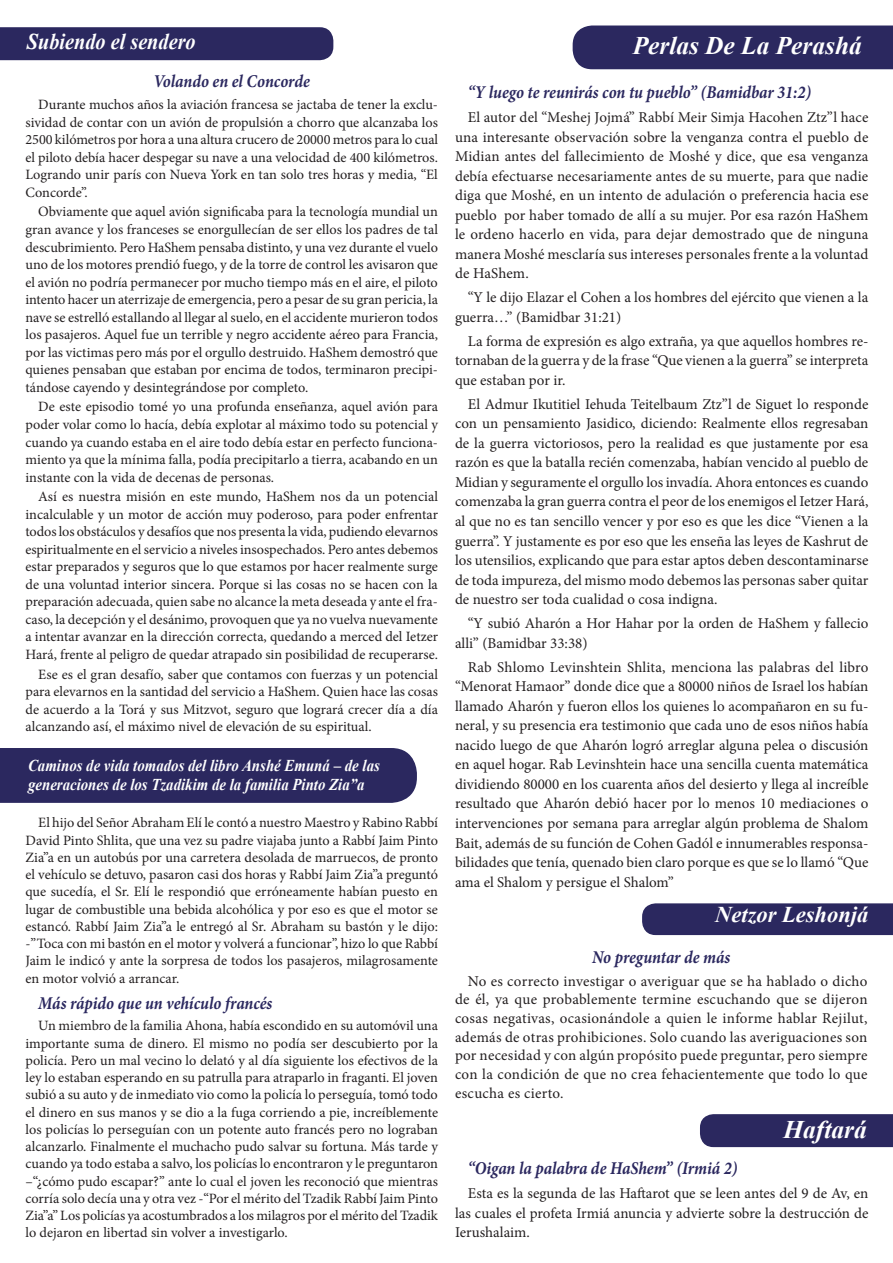
<style>
.page{position:relative;width:893px;height:1263px;background:#fff}
.page>*{position:absolute;margin:0;border:0;box-sizing:border-box;transform-origin:0 0}
.t1{font:italic 700 25.35px "Times New Roman";color:#fff}
.t2{font:italic 700 22.5px "Times New Roman";color:#fff;scale:.9 1}
.t3{font:italic 700 22.5px "Times New Roman";color:#fff}
.t4{font:italic 700 18px "Minion Pro";letter-spacing:-.005em;color:#2b285f;scale:.9 1}
.t5{font:italic 700 16.5px/19.8px "Times New Roman";color:#fff;scale:.9 1}
.t6{font:15px/19.5px "Minion Pro";color:#231f20;text-align:justify}
.t7{font:14.25px/17.5px "Minion Pro";color:#231f20;text-align:justify}
</style>
<div class="page">
<div style="left:0;top:27px;width:333px;height:33px;background:#2b285f"></div>
<div style="left:0;top:748px;width:417px;height:55px;background:#2b285f"></div>
<div style="left:573px;top:26px;width:320px;height:43px;background:#2b285f"></div>
<div style="left:642px;top:903px;width:251px;height:32px;background:#2b285f"></div>
<div style="left:700px;top:1114px;width:193px;height:33px;background:#2b285f"></div>
<h2 class="t2" style="left:27px;top:26px;width:189px">Subiendo el sendero</h2>
<p class="t4" style="left:154px;top:69px;width:175px">Volando en el Concorde</p>
<p class="t7" style="left:26px;top:96px;width:414px;text-indent:13px">Durante muchos años la aviación francesa se jactaba de tener la exclu&shy;sividad de contar con un avión de propulsión a chorro que alcanzaba los 2500 kilómetros por hora a una altura crucero de 20000 metros para lo cual el piloto debía hacer despegar su nave a una velocidad de 400 kilómetros.<br>Logrando unir parís con Nueva York en tan solo tres horas y media, “El Concorde”.</p>
<p class="t7" style="left:26px;top:203px;width:414px;text-indent:13px">Obviamente que aquel avión significaba para la tecnología mundial un gran avance y los franceses se enorgullecían de ser ellos los padres de tal descubrimiento. Pero HaShem pensaba distinto, y una vez durante el vuelo uno de los motores prendió fuego, y de la torre de control les avisaron que el avión no podría permanecer por mucho tiempo más en el aire, el piloto intento hacer un aterrizaje de emergencia, pero a pesar de su gran pericia, la nave se estrelló estallando al llegar al suelo, en el accidente murieron todos los pasajeros. Aquel fue un terrible y negro accidente aéreo para Francia, por las victimas pero más por el orgullo destruido. HaShem demostró que quienes pensaban que estaban por encima de todos, terminaron precipi&shy;tándose cayendo y desintegrándose por completo.</p>
<p class="t7" style="left:26px;top:398px;width:414px;text-indent:13px">De este episodio tomé yo una profunda enseñanza, aquel avión para poder volar como lo hacía, debía explotar al máximo todo su potencial y cuando ya cuando estaba en el aire todo debía estar en perfecto funciona&shy;miento ya que la mínima falla, podía precipitarlo a tierra, acabando en un instante con la vida de decenas de personas.</p>
<p class="t7" style="left:26px;top:488px;width:414px;text-indent:13px">Así es nuestra misión en este mundo, HaShem nos da un potencial incalculable y un motor de acción muy poderoso, para poder enfrentar todos los obstáculos y desafíos que nos presenta la vida, pudiendo elevarnos espiritualmente en el servicio a niveles insospechados. Pero antes debemos estar preparados y seguros que lo que estamos por hacer realmente surge de una voluntad interior sincera. Porque si las cosas no se hacen con la preparación adecuada, quien sabe no alcance la meta deseada y ante el fra&shy;caso, la decepción y el desánimo, provoquen que ya no vuelva nuevamente a intentar avanzar en la dirección correcta, quedando a merced del Ietzer Hará, frente al peligro de quedar atrapado sin posibilidad de recuperarse.</p>
<p class="t7" style="left:26px;top:665px;width:414px;text-indent:13px">Ese es el gran desafío, saber que contamos con fuerzas y un potencial para elevarnos en la santidad del servicio a HaShem. Quien hace las cosas de acuerdo a la Torá y sus Mitzvot, seguro que logrará crecer día a día alcanzando así, el máximo nivel de elevación de su espiritual.</p>
<p class="t5" style="left:28px;top:755px;width:392px">Caminos de vida tomados del libro Anshé Emuná – de las generaciones de los Tzadikim de la familia Pinto Zia”a</p>
<p class="t7" style="left:26px;top:814px;width:414px;text-indent:13px">El hijo del Señor Abraham Elí le contó a nuestro Maestro y Rabino Rabbí David Pinto Shlita, que una vez su padre viajaba junto a Rabbí Jaim Pinto Zia”a en un autobús por una carretera desolada de marruecos, de pronto el vehículo se detuvo, pasaron casi dos horas y Rabbí Jaim Zia”a preguntó que sucedía, el Sr. Elí le respondió que erróneamente habían puesto en lugar de combustible una bebida alcohólica y por eso es que el motor se estancó. Rabbí Jaim Zia”a le entregó al Sr. Abraham su bastón y le dijo: -”Toca con mi bastón en el motor y volverá a funcionar”, hizo lo que Rabbí Jaim le indicó y ante la sorpresa de todos los pasajeros, milagrosamente en motor volvió a arrancar.</p>
<p class="t4" style="left:38px;top:990px;width:262px">Más rápido que un vehículo francés</p>
<p class="t7" style="left:26px;top:1017px;width:414px;text-indent:13px">Un miembro de la familia Ahona, había escondido en su automóvil una importante suma de dinero. El mismo no podía ser descubierto por la policía. Pero un mal vecino lo delató y al día siguiente los efectivos de la ley lo estaban esperando en su patrulla para atraparlo in fraganti. El joven subió a su auto y de inmediato vio como la policía lo perseguía, tomó todo el dinero en sus manos y se dio a la fuga corriendo a pie, increíblemente los policías lo perseguían con un potente auto francés pero no lograban alcanzarlo. Finalmente el muchacho pudo salvar su fortuna. Más tarde y cuando ya todo estaba a salvo, los policías lo encontraron y le preguntaron –“¿cómo pudo escapar?” ante lo cual el joven les reconoció que mientras corría solo decía una y otra vez -“Por el mérito del Tzadik Rabbí Jaim Pinto Zia”a” Los policías ya acostumbrados a los milagros por el mérito del Tzadik lo dejaron en libertad sin volver a investigarlo.</p>
<h1 class="t1" style="left:633px;top:28px;width:231px">Perlas De La Perashá</h1>
<p class="t4" style="left:468px;top:80px;width:383px">“Y luego te reunirás con tu pueblo” (Bamidbar 31:2)</p>
<p class="t6" style="left:455px;top:107px;width:415px;text-indent:13px">El autor del “Meshej Jojmá” Rabbí Meir Simja Hacohen Ztz”l hace una interesante observación sobre la venganza contra el pueblo de Midian antes del fallecimiento de Moshé y dice, que esa venganza debía efectuarse necesariamente antes de su muerte, para que nadie diga que Moshé, en un intento de adulación o preferencia hacia ese pueblo por haber tomado de allí a su mujer. Por esa razón HaShem le ordeno hacerlo en vida, para dejar demostrado que de ninguna manera Moshé mesclaría sus intereses personales frente a la voluntad de HaShem.</p>
<p class="t6" style="left:455px;top:288px;width:415px;text-indent:13px">“Y le dijo Elazar el Cohen a los hombres del ejército que vienen a la guerra…” (Bamidbar 31:21)</p>
<p class="t6" style="left:455px;top:331px;width:415px;text-indent:13px">La forma de expresión es algo extraña, ya que aquellos hombres re&shy;tornaban de la guerra y de la frase “Que vienen a la guerra” se interpreta que estaban por ir.</p>
<p class="t6" style="left:455px;top:394px;width:415px;text-indent:13px">El Admur Ikutitiel Iehuda Teitelbaum Ztz”l de Siguet lo responde con un pensamiento Jasidico, diciendo: Realmente ellos regresaban de la guerra victoriosos, pero la realidad es que justamente por esa razón es que la batalla recién comenzaba, habían vencido al pueblo de Midian y seguramente el orgullo los invadía. Ahora entonces es cuando comenzaba la gran guerra contra el peor de los enemigos el Ietzer Hará, al que no es tan sencillo vencer y por eso es que les dice “Vienen a la guerra”. Y justamente es por eso que les enseña las leyes de Kashrut de los utensilios, explicando que para estar aptos deben descontaminarse de toda impureza, del mismo modo debemos las personas saber quitar de nuestro ser toda cualidad o cosa indigna.</p>
<p class="t6" style="left:455px;top:614px;width:415px;text-indent:13px">“Y subió Aharón a Hor Hahar por la orden de HaShem y fallecio alli” (Bamidbar 33:38)</p>
<p class="t6" style="left:455px;top:657px;width:415px;text-indent:13px">Rab Shlomo Levinshtein Shlita, menciona las palabras del libro “Menorat Hamaor” donde dice que a 80000 niños de Israel los habían llamado Aharón y fueron ellos los quienes lo acompañaron en su fu&shy;neral, y su presencia era testimonio que cada uno de esos niños había nacido luego de que Aharón logró arreglar alguna pelea o discusión en aquel hogar. Rab Levinshtein hace una sencilla cuenta matemática dividiendo 80000 en los cuarenta años del desierto y llega al increíble resultado que Aharón debió hacer por lo menos 10 mediaciones o intervenciones por semana para arreglar algún problema de Shalom Bait, además de su función de Cohen Gadól e innumerables responsa&shy;bilidades que tenía, quenado bien claro porque es que se lo llamó “Que ama el Shalom y persigue el Shalom”</p>
<h2 class="t3" style="left:715px;top:899px;width:155px">Netzor Leshonjá</h2>
<p class="t4" style="left:592px;top:944px;width:155px">No preguntar de más</p>
<p class="t6" style="left:455px;top:972px;width:414px;line-height:18.6px;text-indent:13px">No es correcto investigar o averiguar que se ha hablado o dicho de él, ya que probablemente termine escuchando que se dijeron cosas negativas, ocasionándole a quien le informe hablar Rejilut, además de otras prohibiciones. Solo cuando las averiguaciones son por necesidad y con algún propósito puede preguntar, pero siempre con la condición de que no crea fehacientemente que todo lo que escucha es cierto.</p>
<h1 class="t1" style="left:783px;top:1112px;width:85px">Haftará</h1>
<p class="t4" style="left:468px;top:1155px;width:301px">“Oigan la palabra de HaShem” (Irmiá 2)</p>
<p class="t6" style="left:455px;top:1183px;width:415px;text-indent:13px">Esta es la segunda de las Haftarot que se leen antes del 9 de Av, en las cuales el profeta Irmiá anuncia y advierte sobre la destrucción de Ierushalaim.</p>
</div>
